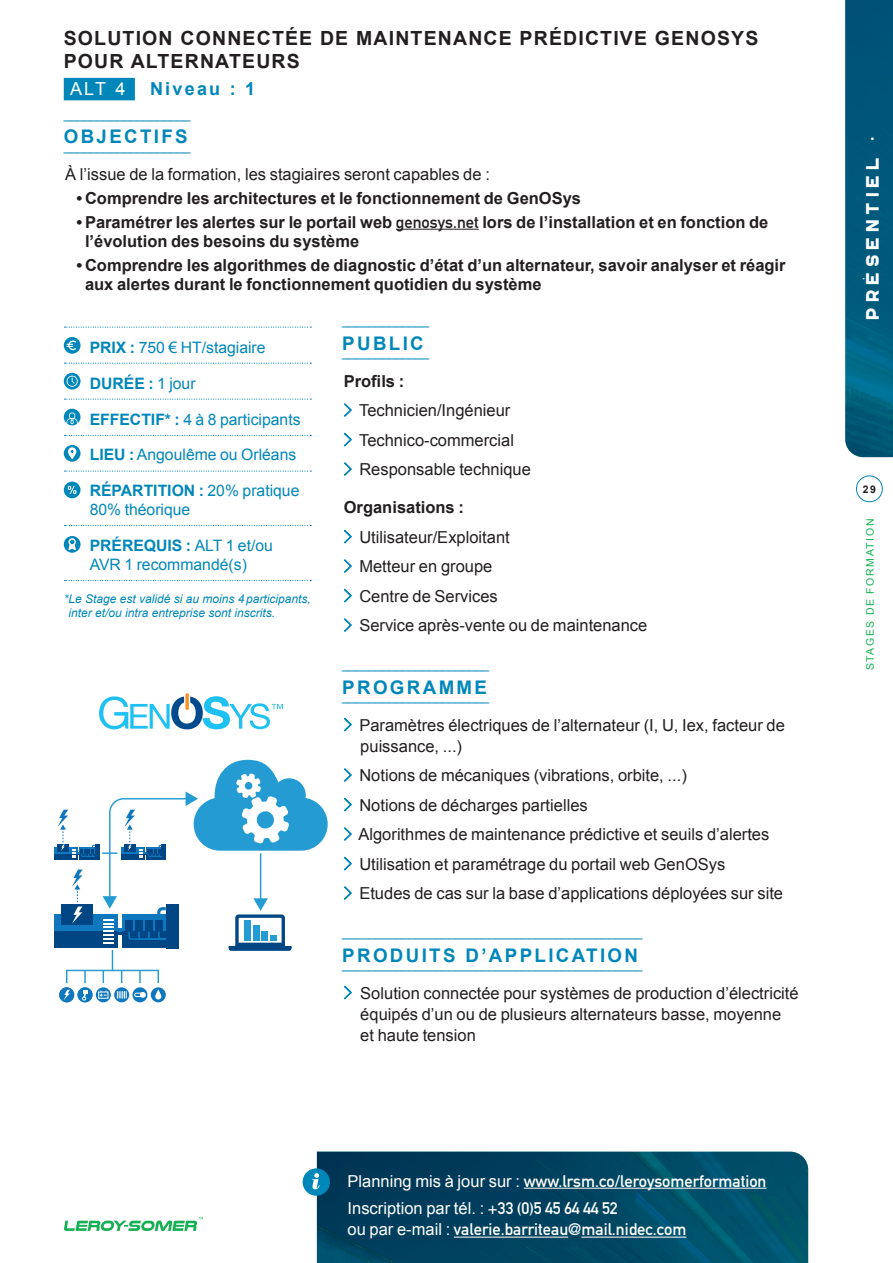
<style>
.page{position:relative;width:893px;height:1263px;background:#fff}
.page>*{position:absolute;margin:0;border:0;box-sizing:border-box;transform-origin:0 0}
.t1{font:700 19.5px/22.5px "Arial";letter-spacing:.06em;color:#231f20}
.t2{font:700 18.75px "Arial";letter-spacing:.125em;color:#0087ba}
.t3{font:18px "Republiko";letter-spacing:.275em;color:#fff}
.t4{font:700 18px "Arial";letter-spacing:.125em;color:#0087ba}
.t5{font:18px "Arial";color:#fff}
.t6{font:16.5px/29.5px "Arial";color:#231f20}
.t7{font:700 16.5px/19.5px "Arial";color:#231f20}
.t8{font:700 16.5px "DIN Alternate";color:#fff}
.t9{font:16.5px "Arial";color:#fff}
.t10{font:15.75px/18.9px "Arial";color:#0087ba}
.t11{font:700 15.75px "Arial";color:#0087ba}
.t12{font:12px "Arial";color:#0087ba}
.t13{font:italic 12px/14.4px "Arial";color:#0087ba}
.t14{font:10.5px "Arial";letter-spacing:.15em;color:#15b053}
.t15{font:700 10.5px "Arial";color:#231f20}
.s1{font-family:"DIN Alternate"}
.s2{font-weight:700}
.s3{font-family:"Adobe Fangsong Std";color:#0087ba}
.s4{font-weight:400}
.s5{font-family:"Arial";font-weight:400}
.s6{font-family:"DIN Alternate";font-weight:700}
</style>
<div class="page">
<img style="left:845px;top:0;width:48px;height:457px">
<div style="left:856px;top:476px;width:26px;height:26px;border:1px solid #0087ba;border-radius:50%"></div>
<svg style="left:64px;top:1217px;width:139px;height:14px"></svg>
<img style="left:317px;top:1152px;width:491px;height:111px">
<div style="left:303px;top:1168px;width:27px;height:28px;background:#0087ba;border-radius:50%"></div>
<svg style="left:312px;top:1173px;width:8px;height:16px"></svg>
<svg style="left:65px;top:327px;width:246px;height:1px"></svg>
<svg style="left:65px;top:363px;width:246px;height:1px"></svg>
<svg style="left:65px;top:399px;width:246px;height:1px"></svg>
<svg style="left:65px;top:435px;width:246px;height:1px"></svg>
<svg style="left:64px;top:337px;width:17px;height:17px"></svg>
<svg style="left:67px;top:340px;width:9px;height:10px"></svg>
<svg style="left:64px;top:409px;width:17px;height:16px"></svg>
<svg style="left:66px;top:412px;width:12px;height:14px"></svg>
<svg style="left:64px;top:445px;width:17px;height:17px"></svg>
<svg style="left:68px;top:447px;width:8px;height:12px"></svg>
<svg style="left:64px;top:373px;width:17px;height:17px"></svg>
<svg style="left:67px;top:376px;width:11px;height:11px"></svg>
<svg style="left:99px;top:696px;width:184px;height:33px"></svg>
<div style="left:185px;top:693px;width:5px;height:17px;background:#f79429;border-radius:2px"></div>
<div style="left:184px;top:692px;width:6px;height:19px;border:1px solid #fff;border-radius:2px"></div>
<div style="left:59px;top:987px;width:15px;height:15px;background:#0e77be;border-radius:50%"></div>
<svg style="left:96px;top:987px;width:15px;height:15px"></svg>
<svg style="left:114px;top:987px;width:15px;height:15px"></svg>
<svg style="left:132px;top:987px;width:15px;height:15px"></svg>
<svg style="left:151px;top:987px;width:15px;height:15px"></svg>
<svg style="left:63px;top:990px;width:7px;height:10px"></svg>
<div style="left:78px;top:987px;width:15px;height:15px;background:#0e77be;border-radius:50%"></div>
<svg style="left:82px;top:990px;width:5px;height:10px"></svg>
<div style="left:98px;top:991px;width:10px;height:7px;border:1px solid #fff"></div>
<svg style="left:100px;top:990px;width:7px;height:6px"></svg>
<svg style="left:117px;top:991px;width:10px;height:7px"></svg>
<div style="left:134px;top:993px;width:10px;height:4px;border:1px solid #fff"></div>
<svg style="left:140px;top:992px;width:6px;height:6px"></svg>
<svg style="left:155px;top:989px;width:6px;height:10px"></svg>
<div style="left:66px;top:970px;width:93px;height:14px;border:1px solid #249cd3"></div>
<svg style="left:84px;top:970px;width:2px;height:13px"></svg>
<div style="left:55px;top:914px;width:63px;height:34px;background:#004684"></div>
<div style="left:55px;top:914px;width:63px;height:17px;background:#0e77be"></div>
<div style="left:62px;top:904px;width:31px;height:21px;background:#004684"></div>
<svg style="left:72px;top:869px;width:11px;height:55px"></svg>
<div style="left:55px;top:847px;width:23px;height:13px;background:#004684"></div>
<div style="left:79px;top:847px;width:16px;height:13px;background:#004684"></div>
<hr style="left:95px;top:844px;width:4px;height:16px;background:#004684">
<div style="left:55px;top:847px;width:23px;height:7px;background:#0e77be"></div>
<svg style="left:57px;top:810px;width:38px;height:48px"></svg>
<svg style="left:102px;top:760px;width:226px;height:223px"></svg>
<hr style="left:454px;top:1237px;width:114px;height:1px;background:#fff">
<hr style="left:581px;top:1237px;width:105px;height:1px;background:#fff">
<hr style="left:524px;top:1188px;width:242px;height:1px;background:#fff">
<hr style="left:396px;top:229px;width:83px;height:1px;background:#231f20">
<div style="left:64px;top:78px;width:71px;height:22px;background:#0087ba"></div>
<svg style="left:65px;top:470px;width:246px;height:2px"></svg>
<svg style="left:65px;top:525px;width:246px;height:1px"></svg>
<svg style="left:64px;top:580px;width:247px;height:1px"></svg>
<div style="left:64px;top:482px;width:17px;height:16px;background:#0087ba;border-radius:50%"></div>
<svg style="left:68px;top:486px;width:8px;height:8px"></svg>
<svg style="left:64px;top:536px;width:17px;height:17px"></svg>
<svg style="left:68px;top:538px;width:8px;height:12px"></svg>
<p class="t1" style="left:64px;top:28px;width:696px">SOLUTION CONNECTÉE DE MAINTENANCE PRÉDICTIVE GENOSYS<br>POUR ALTERNATEURS</p>
<p class="t5" style="left:70px;top:77px;width:57px">ALT 4</p>
<p class="t4" style="left:150px;top:77px;width:107px">Niveau : 1</p>
<p class="t12" style="left:64px;top:107px;width:128px">___________________</p>
<p class="t2" style="left:64px;top:124px;width:125px">OBJECTIFS</p>
<p class="t12" style="left:64px;top:138px;width:128px">___________________</p>
<p class="t6" style="left:65px;top:160px;width:426px">À l’issue de la formation, les stagiaires seront capables de :</p>
<p class="t7" style="left:77px;top:189px;width:506px">• Comprendre les architectures et le fonctionnement de GenOSys</p>
<p class="t7" style="left:85px;top:213px;width:685px;text-indent:-9px">• Paramétrer les alertes sur le portail web <span class="s1">genosys.net</span> lors de l’installation et en fonction de l’évolution des besoins du système</p>
<p class="t7" style="left:85px;top:256px;width:702px;text-indent:-9px">• Comprendre les algorithmes de diagnostic d’état d’un alternateur, savoir analyser et réagir aux alertes durant le fonctionnement quotidien du système</p>
<p class="t12" style="left:342px;top:313px;width:88px">_____________</p>
<p class="t2" style="left:342px;top:331px;width:83px">PUBLIC</p>
<p class="t12" style="left:342px;top:345px;width:88px">_____________</p>
<p class="t6" style="left:344px;top:366px;width:189px"><span class="s2">Profils :<br></span><span class="s3">&gt;</span> Technicien/Ingénieur<br><span class="s3">&gt;</span> Technico-commercial<br><span class="s3">&gt;</span> Responsable technique</p>
<p class="t6" style="left:344px;top:493px;width:305px"><span class="s2">Organisations :<br></span><span class="s3">&gt;</span> Utilisateur/Exploitant<br><span class="s3">&gt;</span> Metteur en groupe<br><span class="s3">&gt;</span> Centre de Services<br><span class="s3">&gt;</span> Service après-vente ou de maintenance</p>
<p class="t12" style="left:342px;top:657px;width:148px">______________________</p>
<p class="t2" style="left:342px;top:675px;width:146px">PROGRAMME</p>
<p class="t12" style="left:342px;top:689px;width:148px">______________________</p>
<p class="t6" style="left:360px;top:714px;width:426px;line-height:21px;text-indent:-16px"><span class="s3">&gt;</span> Paramètres électriques de l’alternateur (I, U, Iex, facteur de puissance, ...)</p>
<p class="t6" style="left:344px;top:761px;width:441px"><span class="s3">&gt;</span> Notions de mécaniques (vibrations, orbite, ...)<br><span class="s3">&gt;</span> Notions de décharges partielles<br><span class="s3">&gt;</span> Algorithmes de maintenance prédictive et seuils d’alertes<br><span class="s3">&gt;</span> Utilisation et paramétrage du portail web GenOSys<br><span class="s3">&gt;</span> Etudes de cas sur la base d’applications déployées sur site</p>
<p class="t12" style="left:342px;top:925px;width:302px">_____________________________________________</p>
<p class="t2" style="left:342px;top:943px;width:297px">PRODUITS D’APPLICATION</p>
<p class="t12" style="left:342px;top:957px;width:302px">_____________________________________________</p>
<p class="t6" style="left:360px;top:982px;width:440px;line-height:21px;text-indent:-16px"><span class="s3">&gt;</span> Solution connectée pour systèmes de production d’électricité équipés d’un ou de plusieurs alternateurs basse, moyenne et haute tension</p>
<p class="t10" style="left:90px;top:338px;width:177px"><span class="s2">PRIX :</span> 750 € HT/stagiaire</p>
<p class="t11" style="left:90px;top:373px;width:107px">DURÉE : <span class="s4">1 jour</span></p>
<p class="t10" style="left:90px;top:410px;width:212px"><span class="s2">EFFECTIF* :</span> 4 à 8 participants</p>
<p class="t10" style="left:90px;top:446px;width:208px"><span class="s2">LIEU :</span> Angoulême ou Orléans</p>
<p class="t10" style="left:90px;top:482px;width:211px"><span class="s2">RÉPARTITION :</span> 20% pratique<br>80% théorique</p>
<p class="t10" style="left:90px;top:536px;width:185px"><span class="s2">PRÉREQUIS :</span> ALT 1 et/ou<br>AVR 1 recommandé(s)</p>
<p class="t13" style="left:68px;top:592px;width:244px;text-indent:-5px">*Le Stage est validé si au moins 4participants, inter et/ou intra entreprise sont inscrits.</p>
<p class="t8" style="left:348px;top:1168px;width:420px"><span class="s5">Planning mis à jour sur :</span> www.lrsm.co/leroysomerformation</p>
<p class="t9" style="left:348px;top:1197px;width:272px">Inscription par tél. : <span class="s6">+33 (0)5 45 64 44 52</span></p>
<p class="t8" style="left:348px;top:1217px;width:340px"><span class="s5">ou par e-mail :</span> valerie.barriteau@mail.nidec.com</p>
<p class="t3" style="left:862px;top:320px;width:185px;rotate:-90deg">PRÉSENTIEL •</p>
<p class="t15" style="left:863px;top:482px;width:15px">29</p>
<p class="t14" style="left:863px;top:670px;width:153px;rotate:-90deg">STAGES DE FORMATION</p>
</div>
